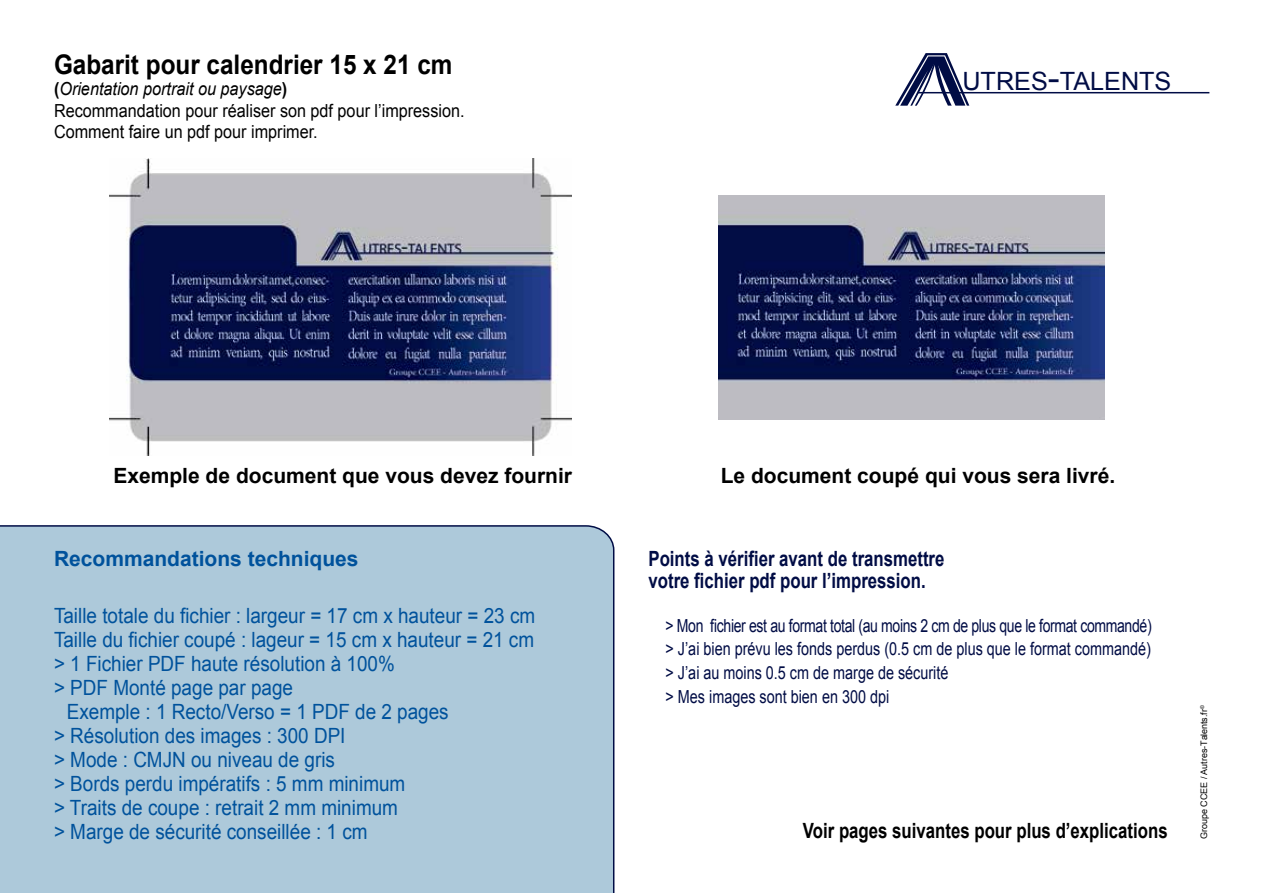
<style>
.page{position:relative;width:1263px;height:893px;background:#fff}
.page>*{position:absolute;margin:0;border:0;box-sizing:border-box;transform-origin:0 0}
.t1{font:700 27px "Arial";color:#000;scale:.9 1}
.t2{font:25.2px "Arial";color:#000c45}
.t3{font:21px "Arial";color:#00529c;scale:.9 1}
.t4{font:700 21px "Arial";color:#000}
.t5{font:700 21px/22.5px "Arial";color:#000c45;scale:.8 1}
.t6{font:700 21px "Arial";color:#000;scale:.8 1}
.t7{font:700 21px "Arial";color:#00529c}
.t8{font:18px/23.7px "Arial";color:#000c45;scale:.78 1}
.t9{font:18px/21.6px "Arial";color:#000;scale:.9 1}
.t10{font:9px "Arial";color:#000}
.s1{font-weight:700}
.s2{font-style:italic}
.s3{font-size:36px}
</style>
<div class="page">
<div style="left:0;top:525px;width:615px;height:368px;background:#adc9da"></div>
<hr style="left:918px;top:92px;width:291px;height:1px;background:#000c45">
<svg style="left:895px;top:53px;width:74px;height:53px"></svg>
<img style="left:109px;top:158px;width:463px;height:297px">
<img style="left:719px;top:195px;width:386px;height:224px">
<p class="t1" style="left:54px;top:46px;width:444px">Gabarit pour calendrier 15 x 21 cm</p>
<p class="t9" style="left:54px;top:78px;width:458px"><span class="s1">(</span><span class="s2">Orientation portrait ou paysage</span><span class="s1">)<br></span>Recommandation pour réaliser son pdf pour l’impression.<br>Comment faire un pdf pour imprimer.</p>
<p class="t2" style="left:962px;top:64px;width:210px">UTRES<span class="s3">-</span>TALENTS</p>
<p class="t4" style="left:113px;top:462px;width:460px">Exemple de document que vous devez fournir</p>
<p class="t4" style="left:721px;top:462px;width:396px">Le document coupé qui vous sera livré.</p>
<p class="t7" style="left:54px;top:545px;width:306px">Recommandations techniques</p>
<p class="t3" style="left:54px;top:602px;width:536px">Taille totale du fichier : largeur = 17 cm x hauteur = 23 cm</p>
<p class="t3" style="left:54px;top:626px;width:535px">Taille du fichier coupé : lageur = 15 cm x hauteur = 21 cm</p>
<p class="t3" style="left:54px;top:650px;width:380px">&gt; 1 Fichier PDF haute résolution à 100%</p>
<p class="t3" style="left:54px;top:674px;width:267px">&gt; PDF Monté page par page</p>
<p class="t3" style="left:67px;top:698px;width:426px">Exemple : 1 Recto/Verso = 1 PDF de 2 pages</p>
<p class="t3" style="left:54px;top:722px;width:325px">&gt; Résolution des images : 300 DPI</p>
<p class="t3" style="left:54px;top:746px;width:314px">&gt; Mode : CMJN ou niveau de gris</p>
<p class="t3" style="left:54px;top:770px;width:392px">&gt; Bords perdu impératifs : 5 mm minimum</p>
<p class="t3" style="left:54px;top:794px;width:384px">&gt; Traits de coupe : retrait 2 mm minimum</p>
<p class="t3" style="left:54px;top:818px;width:350px">&gt; Marge de sécurité conseillée : 1 cm</p>
<p class="t5" style="left:648px;top:548px;width:371px">Points à vérifier avant de transmettre votre fichier pdf pour l’impression.</p>
<p class="t8" style="left:665px;top:614px;width:625px">&gt; Mon fichier est au format total (au moins 2 cm de plus que le format commandé) &gt; J’ai bien prévu les fonds perdus (0.5 cm de plus que le format commandé) &gt; J’ai au moins 0.5 cm de marge de sécurité<br>&gt; Mes images sont bien en 300 dpi</p>
<p class="t6" style="left:803px;top:817px;width:457px">Voir pages suivantes pour plus d’explications</p>
<p class="t10" style="left:1198px;top:839px;width:136px;rotate:-90deg">Groupe CCEE / Autres-Talents.fr<sup>©</sup></p>
</div>
